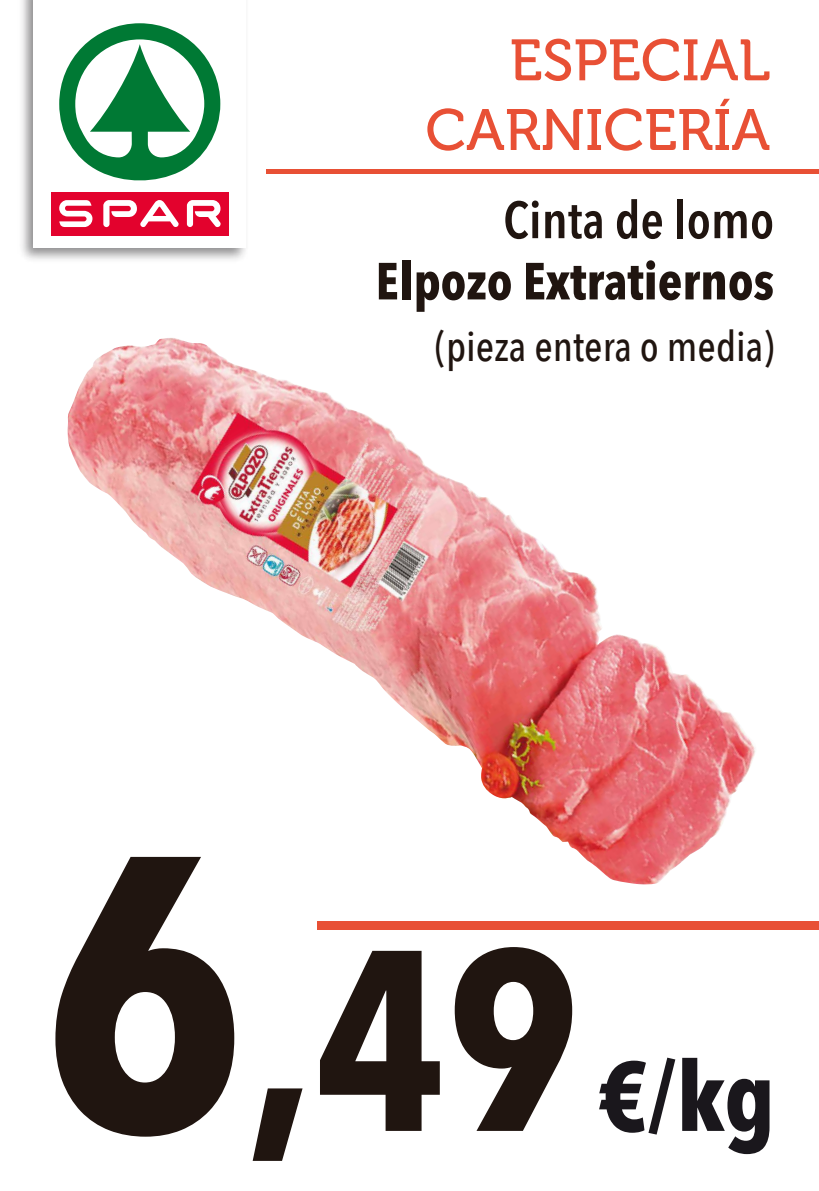
<style>
.page{position:relative;width:819px;height:1191px;background:#fff}
.page>*{position:absolute;margin:0;border:0;box-sizing:border-box;transform-origin:0 0}
.t1{font:700 254.28px "Avenir Next Condensed";color:#201510}
.t2{font:700 96.6px "Avenir Next Condensed";color:#1a171c}
.t3{font:58.01px/69.6px "Museo 500";color:#e85035;text-align:right}
.t4{font:700 51.62px "Avenir Next Condensed";color:#201510}
.t5{font:600 51.62px "Avenir Next Condensed";color:#201510}
.t6{font:500 42px "Avenir Next Condensed";color:#201510}
.s1{font-size:386.84px}
</style>
<div class="page">
<div style="left:266px;top:169px;width:553px;height:5px;background:#e85035"></div>
<img style="left:21px;top:0;width:225px;height:260px">
<div style="left:34px;top:0;width:212px;height:247px;background:#fff"></div>
<div style="left:51px;top:192px;width:177px;height:43px;background:#e3022d"></div>
<svg style="left:59px;top:200px;width:33px;height:27px"></svg>
<svg style="left:187px;top:200px;width:34px;height:27px"></svg>
<svg style="left:103px;top:200px;width:76px;height:27px"></svg>
<svg style="left:59px;top:23px;width:161px;height:158px"></svg>
<div style="left:317px;top:922px;width:502px;height:8px;background:#e85035"></div>
<img style="left:67px;top:339px;width:689px;height:545px">
<h3 class="t3" style="left:425px;top:26px;width:346px">ESPECIAL<br>CARNICERÍA</h3>
<p class="t5" style="left:503px;top:175px;width:272px">Cinta de lomo</p>
<p class="t4" style="left:375px;top:250px;width:400px">Elpozo Extratiernos</p>
<p class="t6" style="left:435px;top:320px;width:340px">(pieza entera o media)</p>
<h1 class="t1" style="left:43px;top:885px;width:538px"><span class="s1">6</span>,49</h1>
<h2 class="t2" style="left:596px;top:1037px;width:180px">€/kg</h2>
</div>
